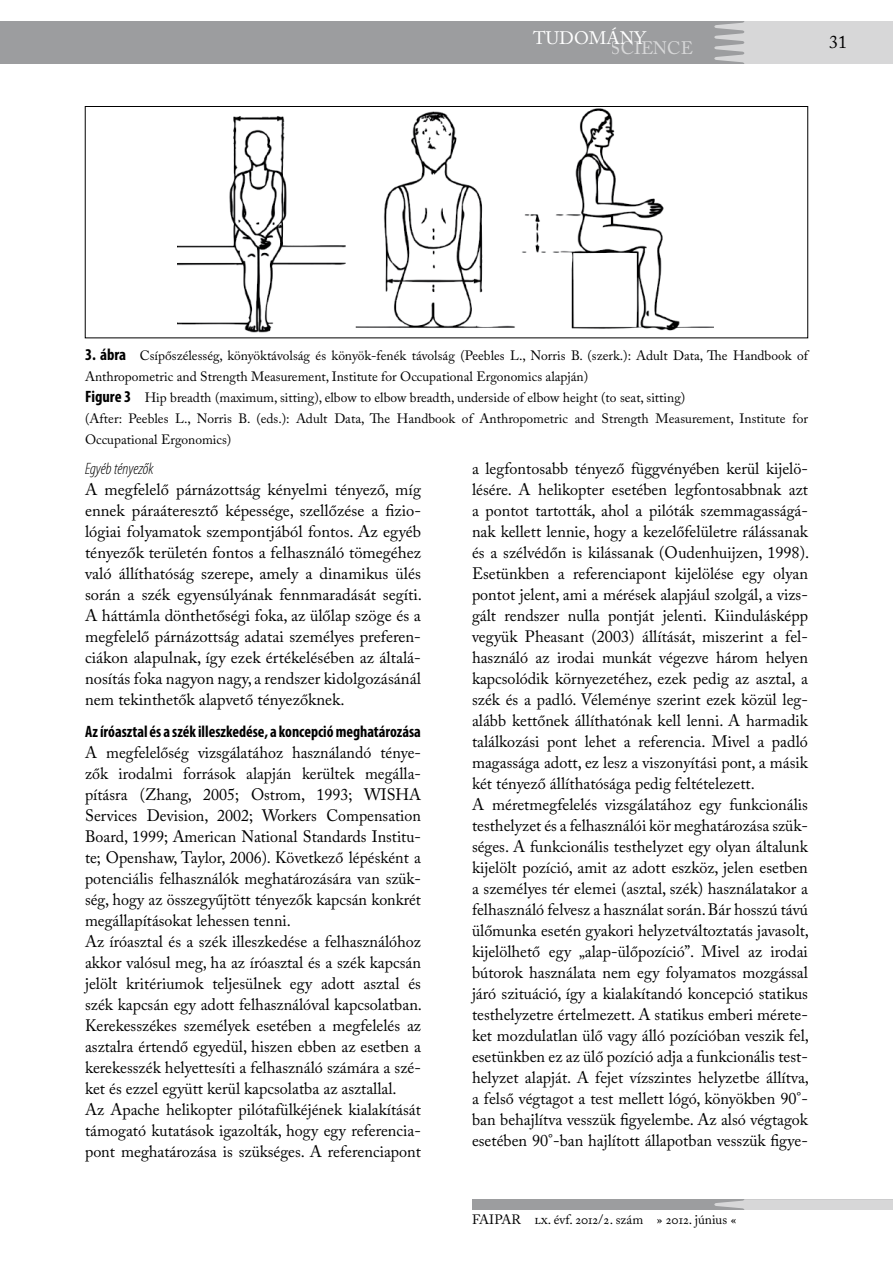
<style>
.page{position:relative;width:893px;height:1263px;background:#fff}
.page>*{position:absolute;margin:0;border:0;box-sizing:border-box;transform-origin:0 0}
.t1{font:18px "Adobe Caslon Pro";color:#fff}
.t2{font:18px "Adobe Caslon Pro";color:#000}
.t3{font:16.5px/21px "Adobe Caslon Pro";color:#000}
.t4{font:700 condensed 16.5px "Myriad Pro";color:#000;scale:.96 1}
.t5{font:italic 300 condensed 16.5px "Myriad Pro";letter-spacing:-.01em;color:#000}
.t6{font:13.5px/21px "Adobe Caslon Pro";color:#000}
.s1{font-family:"Myriad Pro";font-weight:700;font-stretch:condensed;font-size:16.5px}
</style>
<div class="page">
<div style="left:0;top:21px;width:893px;height:43px;background:#9c9d9f"></div>
<div style="left:472px;top:1199px;width:421px;height:11px;background:#9c9d9f"></div>
<svg style="left:714px;top:21px;width:179px;height:43px;background:#d1d1d3"></svg>
<svg style="left:714px;top:1199px;width:179px;height:11px;background:#d0d0d2"></svg>
<img style="left:178px;top:108px;width:536px;height:225px">
<div style="left:85px;top:106px;width:723px;height:232px;border:1px solid #000"></div>
<p class="t1" style="left:533px;top:28px;width:115px">TUDOMÁNY</p>
<p class="t1" style="left:611px;top:37px;width:84px">SCIENCE</p>
<p class="t2" style="left:829px;top:31px;width:19px">31</p>
<p class="t6" style="left:85px;top:345px;width:724px"><span class="s1">3. ábra</span> Csípőszélesség, könyöktávolság és könyök-fenék távolság (Peebles L., Norris B. (szerk.): Adult Data, The Handbook of Anthropometric and Strength Measurement, Institute for Occupational Ergonomics alapján)<br><span class="s1">Figure 3</span> Hip breadth (maximum, sitting), elbow to elbow breadth, underside of elbow height (to seat, sitting)<br>(After: Peebles L., Norris B. (eds.): Adult Data, The Handbook of Anthropometric and Strength Measurement, Institute for Occupational Ergonomics)</p>
<p class="t5" style="left:85px;top:459px;width:70px">Egyéb tényezők</p>
<p class="t3" style="left:85px;top:479px;width:339px;text-align:justify">A megfelelő párnázottság kényelmi tényező, míg ennek páraáteresztő képessége, szellőzése a fizio&shy;lógiai folyamatok szempontjából fontos. Az egyéb tényezők területén fontos a felhasználó tömegéhez való állíthatóság szerepe, amely a dinamikus ülés során a szék egyensúlyának fennmaradását segíti.<br>A háttámla dönthetőségi foka, az ülőlap szöge és a megfelelő párnázottság adatai személyes preferen&shy;ciákon alapulnak, így ezek értékelésében az általá&shy;nosítás foka nagyon nagy, a rendszer kidolgozásánál nem tekinthetők alapvető tényezőknek.</p>
<p class="t4" style="left:85px;top:721px;width:351px">Az íróasztal és a szék illeszkedése, a koncepció meghatározása</p>
<p class="t3" style="left:85px;top:741px;width:339px">A megfelelőség vizsgálatához használandó ténye&shy;zők irodalmi források alapján kerültek megálla&shy;pításra (Zhang, 2005; Ostrom, 1993; WISHA Services Devision, 2002; Workers Compensation Board, 1999; American National Standards Institu&shy;te; Openshaw, Taylor, 2006). Következő lépésként a potenciális felhasználók meghatározására van szük&shy;ség, hogy az összegyűjtött tényezők kapcsán konkrét megállapításokat lehessen tenni.<br>Az íróasztal és a szék illeszkedése a felhasználóhoz akkor valósul meg, ha az íróasztal és a szék kapcsán jelölt kritériumok teljesülnek egy adott asztal és szék kapcsán egy adott felhasználóval kapcsolatban.<br>Kerekesszékes személyek esetében a megfelelés az asztalra értendő egyedül, hiszen ebben az esetben a kerekesszék helyettesíti a felhasználó számára a szé&shy;ket és ezzel együtt kerül kapcsolatba az asztallal.<br>Az Apache helikopter pilótafülkéjének kialakítását támogató kutatások igazolták, hogy egy referencia&shy;pont meghatározása is szükséges. A referenciapont</p>
<p class="t3" style="left:472px;top:458px;width:339px">a legfontosabb tényező függvényében kerül kijelö&shy;lésére. A helikopter esetében legfontosabbnak azt a pontot tartották, ahol a pilóták szemmagasságá&shy;nak kellett lennie, hogy a kezelőfelületre rálássanak és a szélvédőn is kilássanak (Oudenhuijzen, 1998).<br>Esetünkben a referenciapont kijelölése egy olyan pontot jelent, ami a mérések alapjául szolgál, a vizs&shy;gált rendszer nulla pontját jelenti. Kiindulásképp vegyük Pheasant (2003) állítását, miszerint a fel&shy;használó az irodai munkát végezve három helyen kapcsolódik környezetéhez, ezek pedig az asztal, a szék és a padló. Véleménye szerint ezek közül leg&shy;alább kettőnek állíthatónak kell lenni. A harmadik találkozási pont lehet a referencia. Mivel a padló magassága adott, ez lesz a viszonyítási pont, a másik két tényező állíthatósága pedig feltételezett.<br>A méretmegfelelés vizsgálatához egy funkcionális testhelyzet és a felhasználói kör meghatározása szük&shy;séges. A funkcionális testhelyzet egy olyan általunk kijelölt pozíció, amit az adott eszköz, jelen esetben a személyes tér elemei (asztal, szék) használatakor a felhasználó felvesz a használat során. Bár hosszú távú ülőmunka esetén gyakori helyzetváltoztatás javasolt, kijelölhető egy „alap-ülőpozíció”. Mivel az irodai bútorok használata nem egy folyamatos mozgással járó szituáció, így a kialakítandó koncepció statikus testhelyzetre értelmezett. A statikus emberi mérete&shy;ket mozdulatlan ülő vagy álló pozícióban veszik fel, esetünkben ez az ülő pozíció adja a funkcionális test&shy;helyzet alapját. A fejet vízszintes helyzetbe állítva, a felső végtagot a test mellett lógó, könyökben 90°- ban behajlítva vesszük figyelembe. Az alsó végtagok esetében 90°-ban hajlított állapotban vesszük figye-</p>
<p class="t6" style="left:472px;top:1209px;width:266px">FAIPAR lx. évf. 2012/2. szám » 2012. június «</p>
</div>
